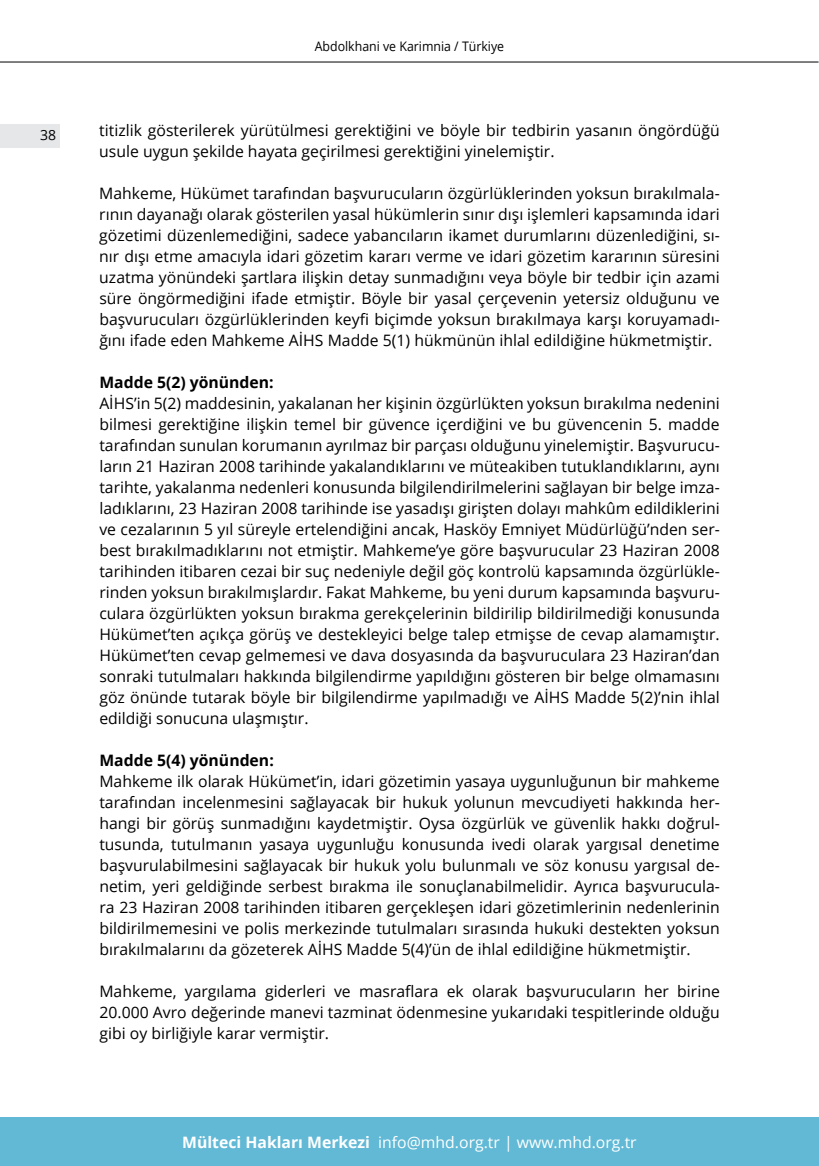
<style>
.page{position:relative;width:819px;height:1166px;background:#fff}
.page>*{position:absolute;margin:0;border:0;box-sizing:border-box;transform-origin:0 0}
.t1{font:15.75px/21px "Open Sans";color:#000;text-align:justify}
.t2{font:15.75px "Open Sans";color:#fff}
.t3{font:700 15.75px "Open Sans";color:#000}
.t4{font:14px "Open Sans";color:#000}
.t5{font:13.12px "Open Sans";color:#000;scale:.94 1}
.s1{font-weight:700}
</style>
<div class="page">
<hr style="left:0;top:62px;width:818px;height:1px;background:#000">
<div style="left:0;top:124px;width:60px;height:23px;background:#e6e7e8"></div>
<div style="left:0;top:1117px;width:818px;height:49px;background:#61b9d6"></div>
<p class="t4" style="left:40px;top:126px;width:18px">38</p>
<p class="t5" style="left:315px;top:38px;width:203px">Abdolkhani ve Karimnia / Türkiye</p>
<p class="t1" style="left:99px;top:119px;width:622px">titizlik gösterilerek yürütülmesi gerektiğini ve böyle bir tedbirin yasanın öngördüğü usule uygun şekilde hayata geçirilmesi gerektiğini yinelemiştir.</p>
<p class="t1" style="left:99px;top:182px;width:622px">Mahkeme, Hükümet tarafından başvurucuların özgürlüklerinden yoksun bırakılmala&shy;rının dayanağı olarak gösterilen yasal hükümlerin sınır dışı işlemleri kapsamında idari gözetimi düzenlemediğini, sadece yabancıların ikamet durumlarını düzenlediğini, sı&shy;nır dışı etme amacıyla idari gözetim kararı verme ve idari gözetim kararının süresini uzatma yönündeki şartlara ilişkin detay sunmadığını veya böyle bir tedbir için azami süre öngörmediğini ifade etmiştir. Böyle bir yasal çerçevenin yetersiz olduğunu ve başvurucuları özgürlüklerinden keyfi biçimde yoksun bırakılmaya karşı koruyamadı&shy;ğını ifade eden Mahkeme AİHS Madde 5(1) hükmünün ihlal edildiğine hükmetmiştir.</p>
<p class="t3" style="left:99px;top:371px;width:176px">Madde 5(2) yönünden:</p>
<p class="t1" style="left:99px;top:392px;width:622px">AİHS’in 5(2) maddesinin, yakalanan her kişinin özgürlükten yoksun bırakılma nedenini bilmesi gerektiğine ilişkin temel bir güvence içerdiğini ve bu güvencenin 5. madde tarafından sunulan korumanın ayrılmaz bir parçası olduğunu yinelemiştir. Başvurucu&shy;ların 21 Haziran 2008 tarihinde yakalandıklarını ve müteakiben tutuklandıklarını, aynı tarihte, yakalanma nedenleri konusunda bilgilendirilmelerini sağlayan bir belge imza&shy;ladıklarını, 23 Haziran 2008 tarihinde ise yasadışı girişten dolayı mahkûm edildiklerini ve cezalarının 5 yıl süreyle ertelendiğini ancak, Hasköy Emniyet Müdürlüğü’nden ser&shy;best bırakılmadıklarını not etmiştir. Mahkeme’ye göre başvurucular 23 Haziran 2008 tarihinden itibaren cezai bir suç nedeniyle değil göç kontrolü kapsamında özgürlükle&shy;rinden yoksun bırakılmışlardır. Fakat Mahkeme, bu yeni durum kapsamında başvuru&shy;culara özgürlükten yoksun bırakma gerekçelerinin bildirilip bildirilmediği konusunda Hükümet’ten açıkça görüş ve destekleyici belge talep etmişse de cevap alamamıştır.<br>Hükümet’ten cevap gelmemesi ve dava dosyasında da başvuruculara 23 Haziran’dan sonraki tutulmaları hakkında bilgilendirme yapıldığını gösteren bir belge olmamasını göz önünde tutarak böyle bir bilgilendirme yapılmadığı ve AİHS Madde 5(2)’nin ihlal edildiği sonucuna ulaşmıştır.</p>
<p class="t3" style="left:99px;top:749px;width:176px">Madde 5(4) yönünden:</p>
<p class="t1" style="left:99px;top:770px;width:622px">Mahkeme ilk olarak Hükümet’in, idari gözetimin yasaya uygunluğunun bir mahkeme tarafından incelenmesini sağlayacak bir hukuk yolunun mevcudiyeti hakkında her&shy;hangi bir görüş sunmadığını kaydetmiştir. Oysa özgürlük ve güvenlik hakkı doğrul&shy;tusunda, tutulmanın yasaya uygunluğu konusunda ivedi olarak yargısal denetime başvurulabilmesini sağlayacak bir hukuk yolu bulunmalı ve söz konusu yargısal de&shy;netim, yeri geldiğinde serbest bırakma ile sonuçlanabilmelidir. Ayrıca başvurucula&shy;ra 23 Haziran 2008 tarihinden itibaren gerçekleşen idari gözetimlerinin nedenlerinin bildirilmemesini ve polis merkezinde tutulmaları sırasında hukuki destekten yoksun bırakılmalarını da gözeterek AİHS Madde 5(4)’ün de ihlal edildiğine hükmetmiştir.</p>
<p class="t1" style="left:99px;top:980px;width:622px">Mahkeme, yargılama giderleri ve masraflara ek olarak başvurucuların her birine 20.000 Avro değerinde manevi tazminat ödenmesine yukarıdaki tespitlerinde olduğu gibi oy birliğiyle karar vermiştir.</p>
<p class="t2" style="left:182px;top:1131px;width:456px"><span class="s1">Mülteci Hakları Merkezi</span> info@mhd.org.tr | www.mhd.org.tr</p>
</div>
